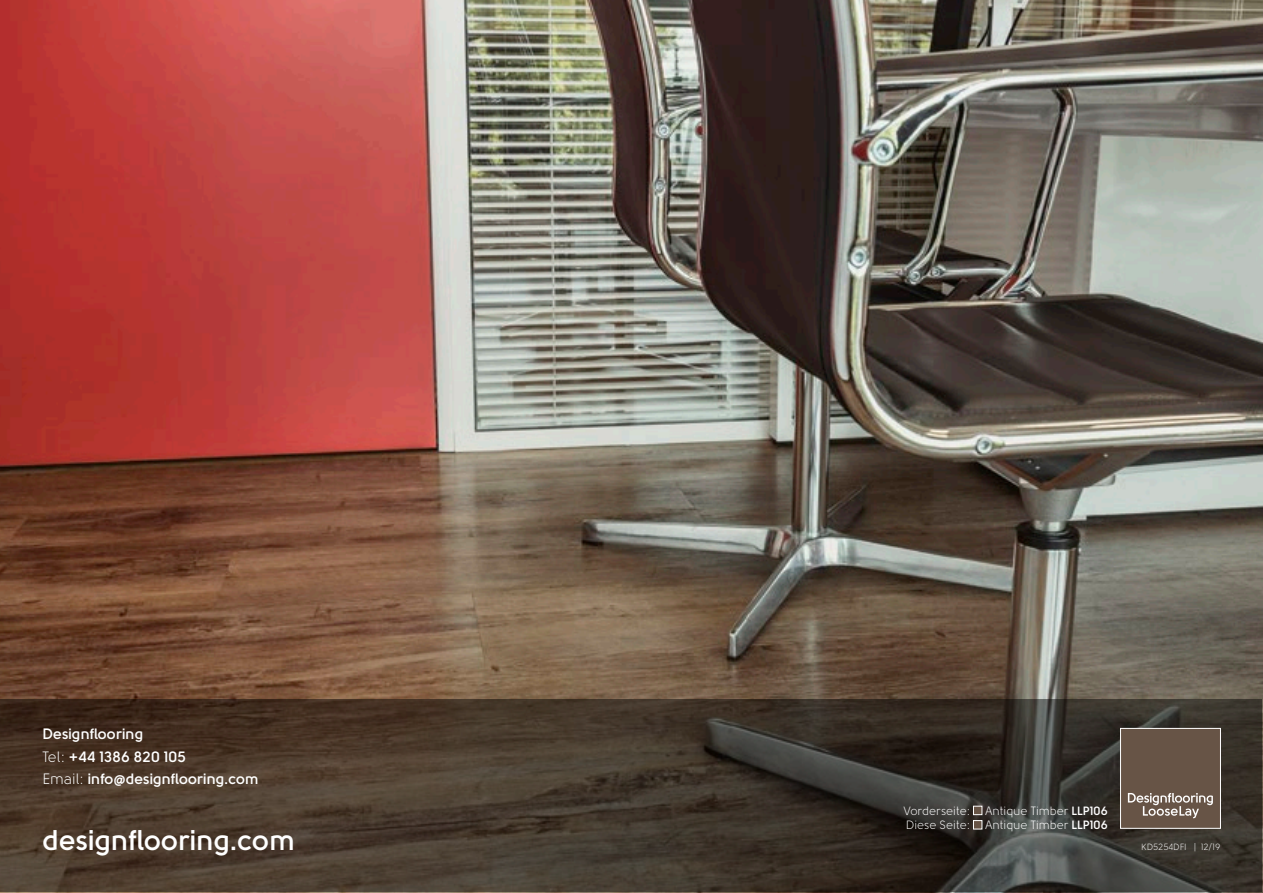
<style>
.page{position:relative;width:1263px;height:893px;background:#fff}
.page>*{position:absolute;margin:0;border:0;box-sizing:border-box;transform-origin:0 0}
.t1{font:700 28.5px "Solomon";color:#fff}
.t2{font:700 15px "Solomon";color:#fff}
.t3{font:12px "Solomon";color:#fff}
.t4{font:9px "Solomon";color:#fff}
.s1{font-weight:400}
.s2{font-weight:700}
</style>
<div class="page">
<img style="left:0;top:0;width:1263px;height:893px">
<svg style="left:1px;top:699px;width:1261px;height:193px;background:#41362c"></svg>
<div style="left:1120px;top:728px;width:100px;height:100px;background:#675446"></div>
<svg style="left:1128px;top:793px;width:85px;height:25px"></svg>
<div style="left:1120px;top:728px;width:101px;height:100px;border:1px solid #fff"></div>
<div style="left:973px;top:806px;width:9px;height:9px;background:#675446;border:1px solid #fff"></div>
<div style="left:973px;top:820px;width:9px;height:9px;background:#675446;border:1px solid #fff"></div>
<p class="t2" style="left:43px;top:725px;width:102px">Designflooring</p>
<p class="t2" style="left:43px;top:748px;width:145px"><span class="s1">Tel:</span> +44 1386 820 105</p>
<p class="t2" style="left:43px;top:770px;width:218px"><span class="s1">Email:</span> info@designflooring.com</p>
<p class="t1" style="left:43px;top:824px;width:254px">designflooring.com</p>
<p class="t3" style="left:903px;top:804px;width:206px">Vorderseite: Antique Timber <span class="s2">LLP106</span></p>
<p class="t3" style="left:906px;top:819px;width:203px">Diese Seite: Antique Timber <span class="s2">LLP106</span></p>
<p class="t4" style="left:1141px;top:842px;width:81px">KD5254DFI | 12/19</p>
</div>
